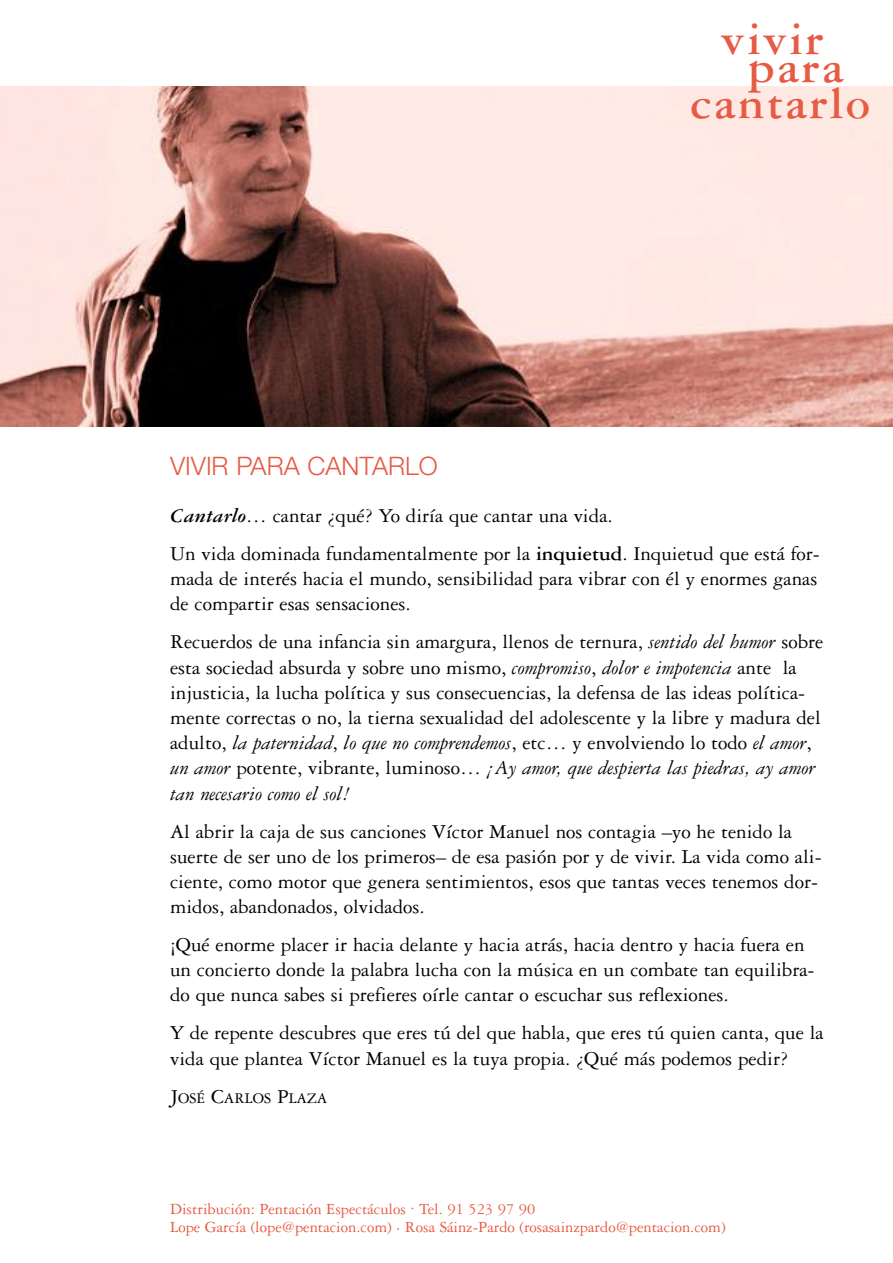
<style>
.page{position:relative;width:893px;height:1263px;background:#fff}
.page>*{position:absolute;margin:0;border:0;box-sizing:border-box;transform-origin:0 0}
.t1{font:700 48px/36px "Garamond Three";letter-spacing:.05em;color:#e65b43}
.t2{font:300 25.5px "Helvetica Neue";color:#e65b43}
.t3{font:21px/25.2px "Garamond Three";color:#000}
.t4{font:16.5px/18px "Garamond Three";color:#e65b43}
.t5{font:15.75px "Garamond Three";color:#000}
.s1{font-weight:700;font-style:italic}
.s2{font-weight:700}
.s3{font-style:italic}
.s4{font-size:21px}
</style>
<div class="page">
<img style="left:0;top:86px;width:892px;height:341px">
<h1 class="t1" style="left:721px;top:26px;width:105px">vivir</h1>
<h1 class="t1" style="left:690px;top:54px;width:181px;text-indent:58px">para cantarlo</h1>
<p class="t2" style="left:170px;top:456px;width:269px">VIVIR PARA CANTARLO</p>
<p class="t3" style="left:170px;top:499px;width:651px;line-height:38px"><span class="s1">Cantarlo</span>… cantar ¿qué? Yo diría que cantar una vida.<br>Un vida dominada fundamentalmente por la <span class="s2">inquietud</span>. Inquietud que está for-</p>
<p class="t3" style="left:170px;top:568px;width:649px">mada de interés hacia el mundo, sensibilidad para vibrar con él y enormes ganas de compartir esas sensaciones.</p>
<p class="t3" style="left:170px;top:631px;width:655px">Recuerdos de una infancia sin amargura, llenos de ternura, <span class="s3">sentido del humor</span> sobre esta sociedad absurda y sobre uno mismo, <span class="s3">compromiso</span>, <span class="s3">dolor e impotencia</span> ante la injusticia, la lucha política y sus consecuencias, la defensa de las ideas política&shy;mente correctas o no, la tierna sexualidad del adolescente y la libre y madura del adulto, <span class="s3">la paternidad</span>, <span class="s3">lo que no comprendemos</span>, etc… y envolviendo lo todo <span class="s3">el amor</span>, <span class="s3">un amor</span> potente, vibrante, luminoso… <span class="s3">¡Ay amor, que despierta las piedras, ay amor tan necesario como el sol!</span></p>
<p class="t3" style="left:170px;top:820px;width:653px">Al abrir la caja de sus canciones Víctor Manuel nos contagia –yo he tenido la suerte de ser uno de los primeros– de esa pasión por y de vivir. La vida como ali&shy;ciente, como motor que genera sentimientos, esos que tantas veces tenemos dor&shy;midos, abandonados, olvidados.</p>
<p class="t3" style="left:170px;top:934px;width:646px">¡Qué enorme placer ir hacia delante y hacia atrás, hacia dentro y hacia fuera en un concierto donde la palabra lucha con la música en un combate tan equilibra&shy;do que nunca sabes si prefieres oírle cantar o escuchar sus reflexiones.</p>
<p class="t3" style="left:170px;top:1022px;width:655px">Y de repente descubres que eres tú del que habla, que eres tú quien canta, que la vida que plantea Víctor Manuel es la tuya propia. ¿Qué más podemos pedir?</p>
<p class="t5" style="left:170px;top:1092px;width:159px"><span class="s4">J</span>OSÉ <span class="s4">C</span>ARLOS <span class="s4">P</span>LAZA</p>
<p class="t4" style="left:170px;top:1201px;width:557px">Distribución: Pentación Espectáculos . Tel. 91 523 97 90<br>Lope García (lope@pentacion.com) · Rosa Sáinz-Pardo (rosasainzpardo@pentacion.com)</p>
</div>
